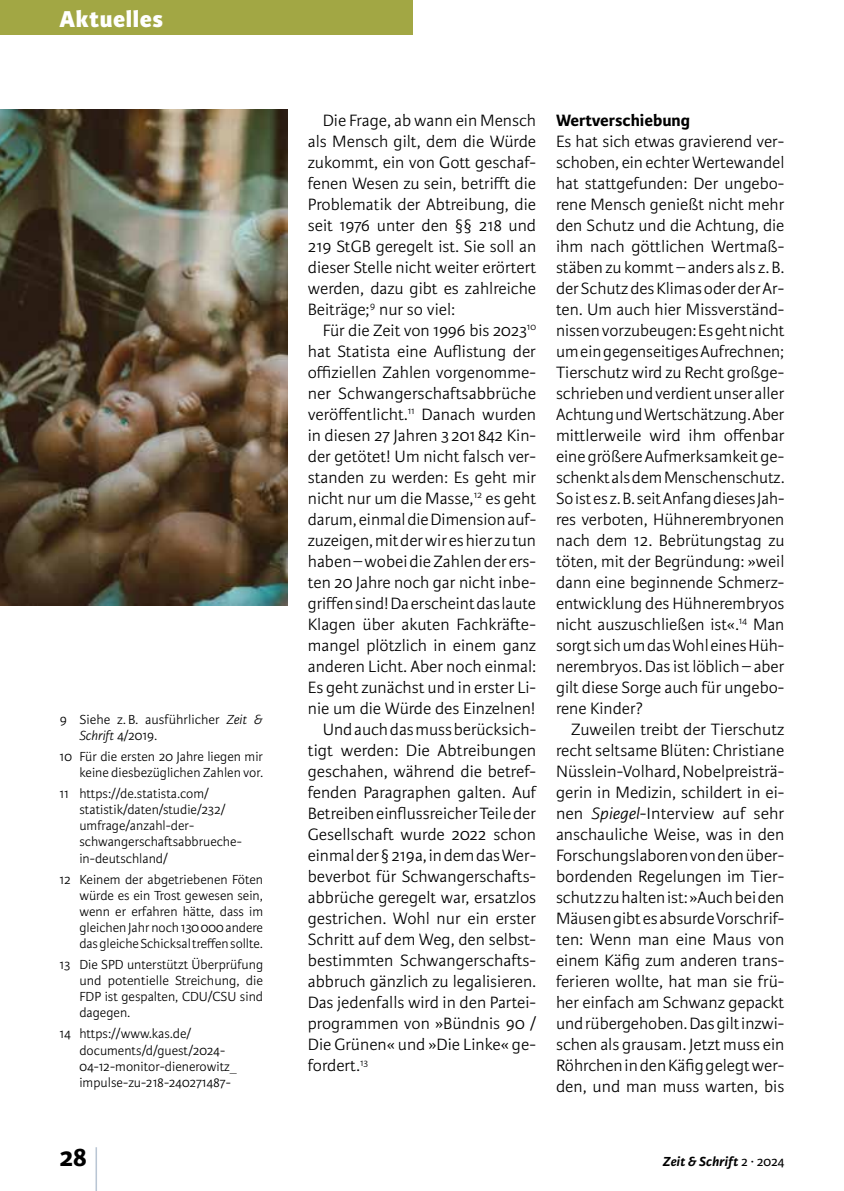
<style>
.page{position:relative;width:844px;height:1191px;background:#fff}
.page>*{position:absolute;margin:0;border:0;box-sizing:border-box;transform-origin:0 0}
.t1{font:300 59.5px "Karmina Sans Basic";color:#9aacc1;scale:.29 1}
.t2{font:700 28px "Karmina Sans Basic";color:#000}
.t3{font:800 24.5px "Karmina Sans Basic";letter-spacing:.025em;color:#fff}
.t4{font:300 17.5px/21px "Karmina Sans Basic";color:#000;text-align:justify}
.t5{font:300 17.5px "Karmina Sans Basic";color:#000;scale:1.04 1}
.t6{font:700 17.5px "Karmina Sans Basic";color:#000}
.t7{font:300 14px/16.1px "Karmina Sans Basic";color:#000}
.t8{font:italic 700 14px "Karmina Sans Basic";letter-spacing:.015em;color:#000}
.s1{font-style:italic}
.s2{font-weight:400;font-style:normal}
</style>
<div class="page">
<div style="left:0;top:0;width:412px;height:35px;background:#a2a744"></div>
<img style="left:0;top:109px;width:288px;height:496px">
<h3 class="t3" style="left:60px;top:4px;width:105px">Aktuelles</h3>
<p class="t7" style="left:79px;top:711px;width:185px;text-indent:-20px">9 Siehe z. B. ausführlicher <span class="s1">Zeit &amp;<br>Schrift</span> 4/2019.</p>
<p class="t7" style="left:60px;top:748px;width:205px;text-align:right">10 Für die ersten 20 Jahre liegen mir keine diesbezüglichen Zahlen vor.</p>
<p class="t7" style="left:79px;top:785px;width:164px;text-indent:-20px">11 https://de.statista.com/ statistik/daten/studie/232/ umfrage/anzahl-der&shy;schwangerschaftsabbrueche&shy;in-deutschland/</p>
<p class="t7" style="left:79px;top:871px;width:185px;text-align:justify;text-indent:-20px">12 Keinem der abgetriebenen Föten würde es ein Trost gewesen sein, wenn er erfahren hätte, dass im gleichen Jahr noch 130000 andere das gleiche Schicksal treffen sollte.</p>
<p class="t7" style="left:79px;top:956px;width:185px;text-align:justify;text-indent:-20px">13 Die SPD unterstützt Überprüfung und potentielle Streichung, die FDP ist gespalten, CDU/CSU sind dagegen.</p>
<p class="t7" style="left:79px;top:1026px;width:159px;text-indent:-20px">14 https://www.kas.de/ documents/d/guest/2024-<br>04-12-monitor-dienerowitz_ impulse-zu-218-240271487-</p>
<p class="t4" style="left:308px;top:110px;width:230px;text-indent:15px">Die Frage, ab wann ein Mensch als Mensch gilt, dem die Würde zukommt, ein von Gott geschaf&shy;fenen Wesen zu sein, betrifft die Problematik der Abtreibung, die seit 1976 unter den §§ 218 und 219 StGB geregelt ist. Sie soll an dieser Stelle nicht weiter erörtert werden, dazu gibt es zahlreiche Beiträge;<sup>9</sup> nur so viel:</p>
<p class="t4" style="left:322px;top:320px;width:215px">Für die Zeit von 1996 bis 2023<sup>10</sup></p>
<p class="t4" style="left:308px;top:341px;width:230px">hat Statista eine Auflistung der</p>
<p class="t4" style="left:308px;top:362px;width:230px">offiziellen Zahlen vorgenomme-</p>
<p class="t5" style="left:308px;top:384px;width:221px">ner Schwangerschaftsabbrüche</p>
<p class="t4" style="left:308px;top:404px;width:230px">veröffentlicht.<sup>11</sup> Danach wurden</p>
<p class="t4" style="left:308px;top:425px;width:230px">in diesen 27 Jahren 3 201 842 Kin-</p>
<p class="t4" style="left:308px;top:446px;width:230px">der getötet! Um nicht falsch ver-</p>
<p class="t4" style="left:308px;top:467px;width:230px">standen zu werden: Es geht mir</p>
<p class="t4" style="left:308px;top:488px;width:230px">nicht nur um die Masse,<sup>12</sup> es geht</p>
<p class="t4" style="left:308px;top:509px;width:230px">darum, einmal die Dimension auf-</p>
<p class="t4" style="left:308px;top:530px;width:230px">zuzeigen, mit der wir es hier zu tun</p>
<p class="t4" style="left:308px;top:551px;width:230px">haben – wobei die Zahlen der ers-</p>
<p class="t4" style="left:308px;top:572px;width:230px">ten 20 Jahre noch gar nicht inbe-</p>
<p class="t4" style="left:308px;top:593px;width:230px">griffen sind! Da erscheint das laute</p>
<p class="t4" style="left:308px;top:614px;width:230px">Klagen über akuten Fachkräfte-</p>
<p class="t4" style="left:308px;top:635px;width:230px">mangel plötzlich in einem ganz</p>
<p class="t4" style="left:308px;top:656px;width:230px">anderen Licht. Aber noch einmal:</p>
<p class="t4" style="left:308px;top:677px;width:230px">Es geht zunächst und in erster Li-</p>
<p class="t4" style="left:308px;top:698px;width:229px">nie um die Würde des Einzelnen!</p>
<p class="t4" style="left:322px;top:719px;width:215px">Und auch das muss berücksich-</p>
<p class="t5" style="left:308px;top:741px;width:221px">tigt werden: Die Abtreibungen</p>
<p class="t4" style="left:308px;top:761px;width:230px">geschahen, während die betref-</p>
<p class="t4" style="left:308px;top:782px;width:230px">fenden Paragraphen galten. Auf</p>
<p class="t4" style="left:308px;top:803px;width:230px">Betreiben einflussreicher Teile der</p>
<p class="t4" style="left:308px;top:824px;width:230px">Gesellschaft wurde 2022 schon</p>
<p class="t4" style="left:308px;top:845px;width:230px">einmal der § 219a, in dem das Wer-</p>
<p class="t4" style="left:308px;top:866px;width:230px">beverbot für Schwangerschafts-</p>
<p class="t4" style="left:308px;top:887px;width:230px">abbrüche geregelt war, ersatzlos</p>
<p class="t4" style="left:308px;top:908px;width:230px">gestrichen. Wohl nur ein erster</p>
<p class="t4" style="left:308px;top:929px;width:230px">Schritt auf dem Weg, den selbst-</p>
<p class="t4" style="left:308px;top:950px;width:230px">bestimmten Schwangerschafts-</p>
<p class="t4" style="left:308px;top:971px;width:230px">abbruch gänzlich zu legalisieren.</p>
<p class="t4" style="left:308px;top:992px;width:230px">Das jedenfalls wird in den Partei-</p>
<p class="t4" style="left:308px;top:1013px;width:230px">programmen von »Bündnis 90 /</p>
<p class="t4" style="left:308px;top:1034px;width:230px">Die Grünen« und »Die Linke« ge-</p>
<p class="t4" style="left:308px;top:1055px;width:62px">fordert.<sup>13</sup></p>
<p class="t6" style="left:556px;top:110px;width:136px">Wertverschiebung</p>
<p class="t4" style="left:556px;top:131px;width:230px">Es hat sich etwas gravierend ver&shy;schoben, ein echter Wertewandel hat stattgefunden: Der ungebo&shy;rene Mensch genießt nicht mehr den Schutz und die Achtung, die ihm nach göttlichen Wertmaß&shy;stäben zu kommt – anders als z.B. der Schutz des Klimas oder der Ar&shy;ten. Um auch hier Missverständ&shy;nissen vorzubeugen: Es geht nicht um ein gegenseitiges Aufrechnen; Tierschutz wird zu Recht großge&shy;schrieben und verdient unser aller Achtung und Wertschätzung. Aber mittlerweile wird ihm offenbar eine größere Aufmerksamkeit ge&shy;schenkt als dem Menschenschutz.<br>So ist es z.B. seit Anfang dieses Jah&shy;res verboten, Hühnerembryonen nach dem 12. Bebrütungstag zu töten, mit der Begründung: »weil dann eine beginnende Schmerz&shy;entwicklung des Hühnerembryos nicht auszuschließen ist«.<sup>14</sup> Man sorgt sich um das Wohl eines Hüh&shy;nerembryos. Das ist löblich – aber gilt diese Sorge auch für ungebo&shy;rene Kinder?</p>
<p class="t4" style="left:556px;top:719px;width:230px;text-indent:15px">Zuweilen treibt der Tierschutz recht seltsame Blüten: Christiane Nüsslein-Volhard, Nobelpreisträ&shy;gerin in Medizin, schildert in ei&shy;nen <span class="s1">Spiegel</span>-Interview auf sehr anschauliche Weise, was in den Forschungslaboren von den über&shy;bordenden Regelungen im Tier&shy;schutz zu halten ist: »Auch bei den Mäusen gibt es absurde Vorschrif&shy;ten: Wenn man eine Maus von einem Käfig zum anderen trans&shy;ferieren wollte, hat man sie frü&shy;her einfach am Schwanz gepackt und rübergehoben. Das gilt inzwi&shy;schen als grausam. Jetzt muss ein Röhrchen in den Käfig gelegt wer&shy;den, und man muss warten, bis</p>
<h2 class="t2" style="left:60px;top:1141px;width:29px">28</h2>
<h1 class="t1" style="left:94px;top:1140px;width:17px">|</h1>
<p class="t8" style="left:662px;top:1153px;width:123px">Zeit &amp; Schrift <span class="s2">2 ∙ 2024</span></p>
</div>
